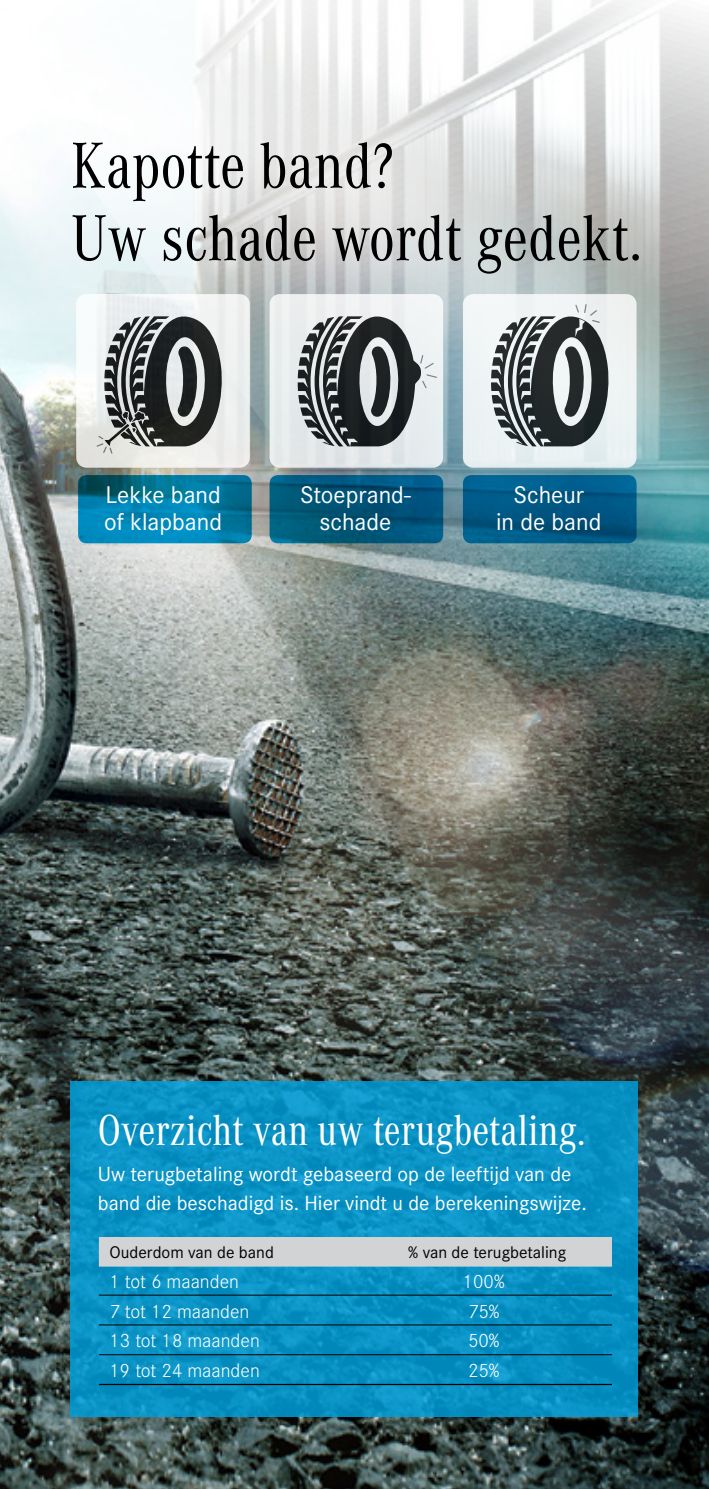
<style>
.page{position:relative;width:709px;height:1489px;background:#fff}
.page>*{position:absolute;margin:0;border:0;box-sizing:border-box;transform-origin:0 0}
.t1{font:67.5px/72.5px "Corporate A Con";color:#000}
.t2{font:45px "Corporate A Con";color:#fff}
.t3{font:25px/27.5px "Corporate S";color:#fff;text-align:center}
.t4{font:21.25px/28.8px "Corporate S";color:#fff}
.t5{font:300 20px "Corporate S";color:#fff}
.t6{font:17.5px "Corporate S";color:#000}
</style>
<div class="page">
<img style="left:0;top:1279px;width:709px;height:209px">
<img style="left:0;top:0;width:709px;height:1279px">
<svg style="left:78px;top:475px;width:174px;height:68px;background:#007ea8"></svg>
<svg style="left:269px;top:475px;width:174px;height:68px;background:#01567a"></svg>
<svg style="left:463px;top:475px;width:173px;height:68px;background:#005885"></svg>
<img style="left:0;top:370px;width:111px;height:465px">
<div style="left:76px;top:294px;width:174px;height:173px;background:linear-gradient(to bottom,#f4f8f8,#eaebe8);border-radius:10px"></div>
<svg style="left:96px;top:316px;width:128px;height:138px;background:#7b7e7e"></svg>
<div style="left:269px;top:294px;width:174px;height:173px;background:#e9edee;border-radius:10px"></div>
<svg style="left:298px;top:316px;width:139px;height:130px"></svg>
<div style="left:463px;top:294px;width:173px;height:173px;background:#edf3f3;border-radius:10px"></div>
<svg style="left:491px;top:304px;width:118px;height:142px"></svg>
<svg style="left:71px;top:1080px;width:567px;height:336px;background:#0990c2"></svg>
<div style="left:99px;top:1236px;width:513px;height:27px;background:#d1d3d4"></div>
<hr style="left:99px;top:1294px;width:256px;height:1px;background:#000">
<hr style="left:355px;top:1294px;width:257px;height:1px;background:#000">
<hr style="left:99px;top:1324px;width:256px;height:1px;background:#000">
<hr style="left:355px;top:1324px;width:257px;height:1px;background:#000">
<hr style="left:99px;top:1354px;width:256px;height:1px;background:#000">
<hr style="left:355px;top:1354px;width:257px;height:1px;background:#000">
<hr style="left:99px;top:1263px;width:256px;height:3px;background:#d1d3d4">
<hr style="left:355px;top:1263px;width:257px;height:3px;background:#d1d3d4">
<hr style="left:99px;top:1383px;width:256px;height:1px;background:#000">
<hr style="left:355px;top:1383px;width:257px;height:1px;background:#000">
<h1 class="t1" style="left:71px;top:130px;width:572px">Kapotte band?<br>Uw schade wordt gedekt.</h1>
<p class="t3" style="left:104px;top:480px;width:120px;text-align:left">Lekke band of klapband</p>
<p class="t3" style="left:300px;top:480px;width:112px">Stoeprand&shy;schade</p>
<p class="t3" style="left:496px;top:480px;width:107px">Scheur<br>in de band</p>
<h2 class="t2" style="left:98px;top:1105px;width:489px">Overzicht van uw terugbetaling.</h2>
<p class="t4" style="left:98px;top:1159px;width:490px">Uw terugbetaling wordt gebaseerd op de leeftijd van de band die beschadigd is. Hier vindt u de berekeningswijze.</p>
<p class="t6" style="left:109px;top:1241px;width:166px">Ouderdom van de band</p>
<p class="t6" style="left:408px;top:1241px;width:159px">% van de terugbetaling</p>
<p class="t5" style="left:109px;top:1269px;width:131px">1 tot 6 maanden</p>
<p class="t5" style="left:463px;top:1269px;width:43px">100%</p>
<p class="t5" style="left:109px;top:1299px;width:141px">7 tot 12 maanden</p>
<p class="t5" style="left:468px;top:1299px;width:33px">75%</p>
<p class="t5" style="left:109px;top:1329px;width:152px">13 tot 18 maanden</p>
<p class="t5" style="left:468px;top:1329px;width:33px">50%</p>
<p class="t5" style="left:109px;top:1358px;width:152px">19 tot 24 maanden</p>
<p class="t5" style="left:468px;top:1358px;width:33px">25%</p>
</div>
